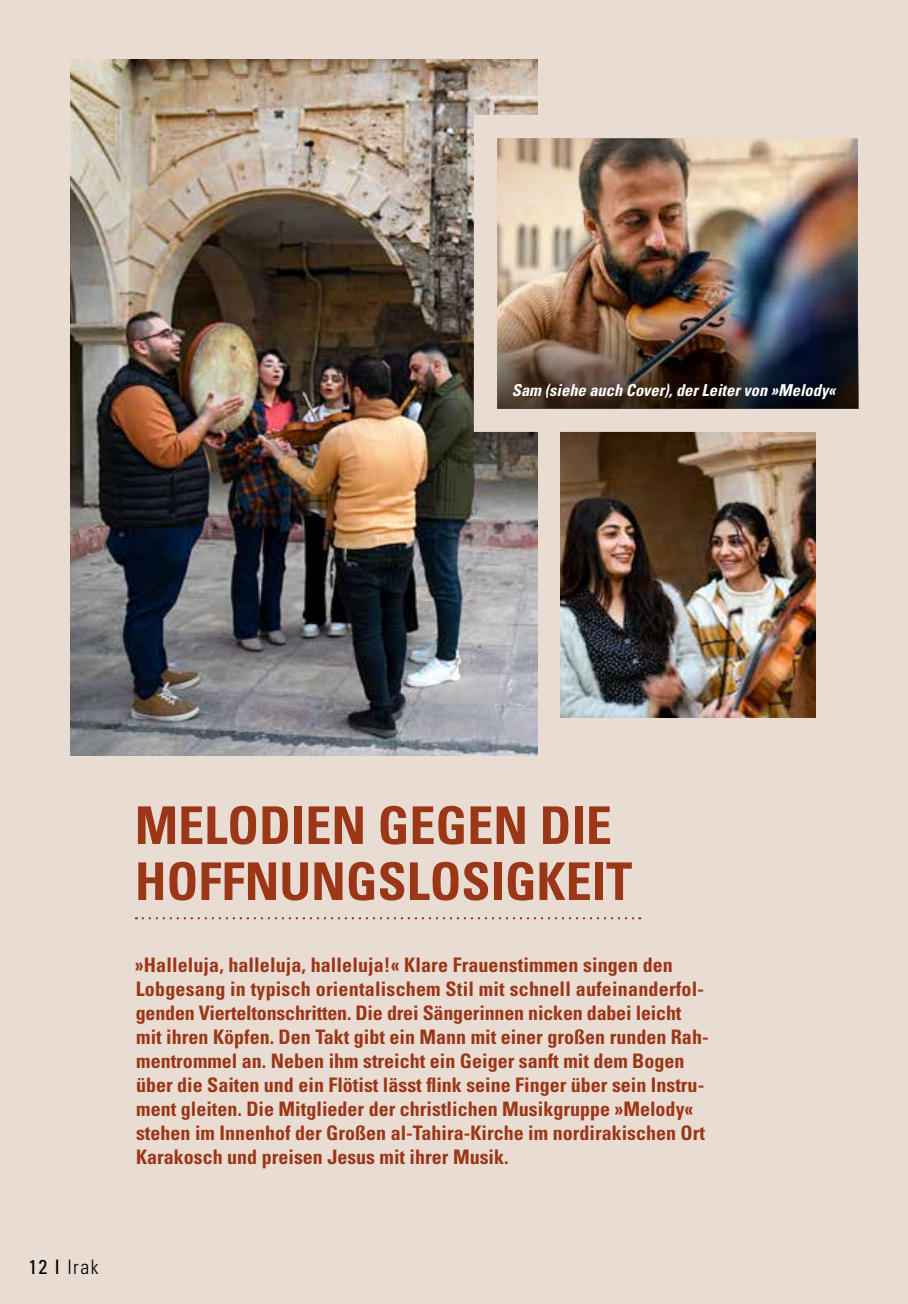
<style>
.page{position:relative;width:908px;height:1304px;background:#fff}
.page>*{position:absolute;margin:0;border:0;box-sizing:border-box;transform-origin:0 0}
.t1{font:700 condensed 52px/56px "Univers LT Std";color:#9b3617}
.t2{font:700 condensed 20px/24px "Univers LT Std";color:#9b3617}
.t3{font:300 condensed 20px "Univers LT Std";color:#000}
.t4{font:italic 700 condensed 16.4px "Univers LT Std";color:#fff}
.s1{font-weight:400}
</style>
<div class="page">
<div style="left:0;top:0;width:907px;height:1304px;background:#e9dcd3"></div>
<img style="left:70px;top:60px;width:467px;height:696px">
<img style="left:560px;top:432px;width:254px;height:285px">
<img style="left:629px;top:246px;width:227px;height:54px">
<img style="left:629px;top:300px;width:229px;height:108px">
<img style="left:629px;top:138px;width:227px;height:108px">
<img style="left:497px;top:138px;width:132px;height:270px">
<svg style="left:143px;top:917px;width:497px;height:2px"></svg>
<p class="t4" style="left:511px;top:380px;width:325px">Sam (siehe auch Cover), der Leiter von »Melody«</p>
<p class="t3" style="left:28px;top:1255px;width:72px"><span class="s1">12 I</span> Irak</p>
<h1 class="t1" style="left:135px;top:797px;width:498px">MELODIEN GEGEN DIE<br>HOFFNUNGSLOSIGKEIT</h1>
<p class="t2" style="left:135px;top:953px;width:575px">»Halleluja, halleluja, halleluja!« Klare Frauenstimmen singen den Lobgesang in typisch orientalischem Stil mit schnell aufeinanderfol&shy;genden Vierteltonschritten. Die drei Sängerinnen nicken dabei leicht mit ihren Köpfen. Den Takt gibt ein Mann mit einer großen runden Rah&shy;mentrommel an. Neben ihm streicht ein Geiger sanft mit dem Bogen über die Saiten und ein Flötist lässt flink seine Finger über sein Instru&shy;ment gleiten. Die Mitglieder der christlichen Musikgruppe »Melody« stehen im Innenhof der Großen al-Tahira-Kirche im nordirakischen Ort Karakosch und preisen Jesus mit ihrer Musik.</p>
</div>
